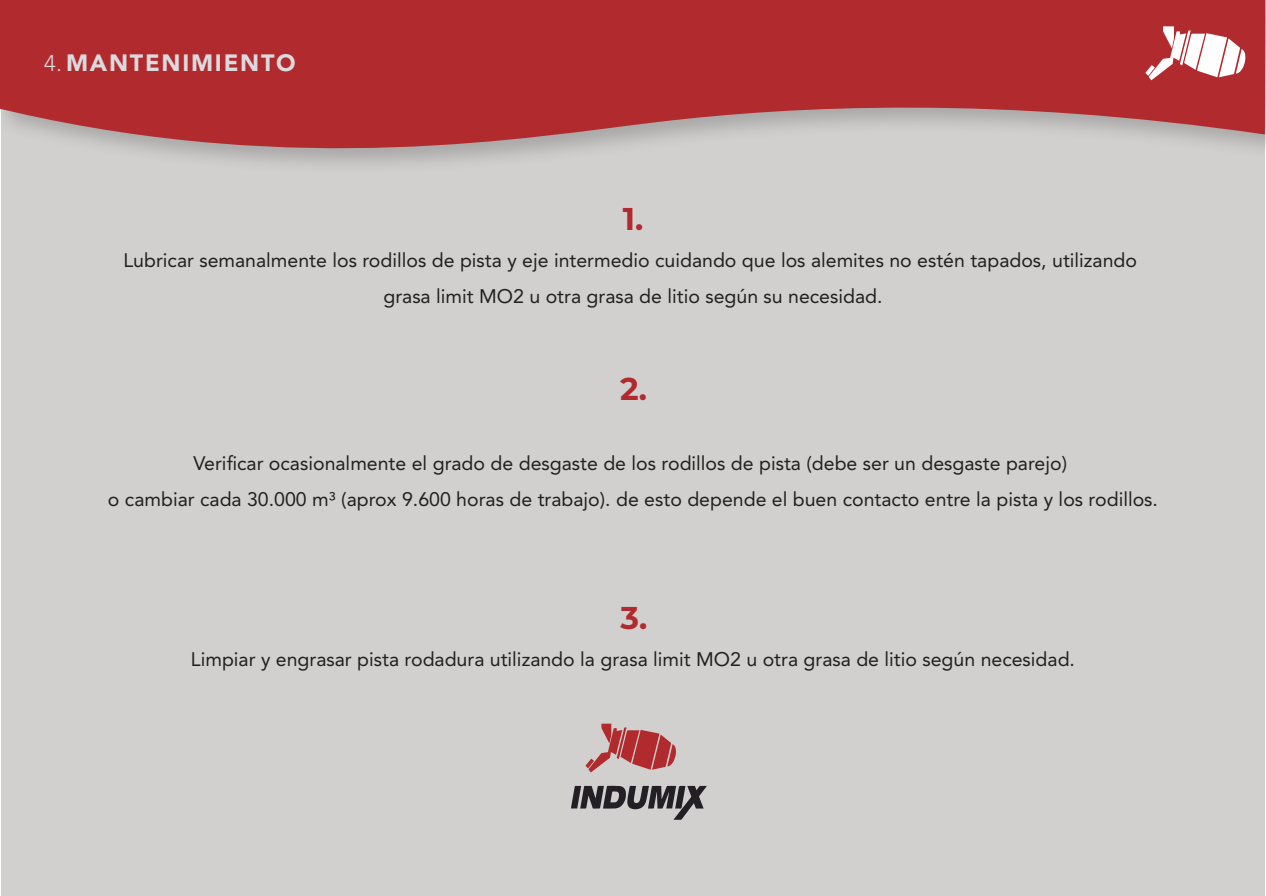
<style>
.page{position:relative;width:1266px;height:896px;background:#fff}
.page>*{position:absolute;margin:0;border:0;box-sizing:border-box;transform-origin:0 0}
.t1{font:700 31.5px "Montserrat";color:#b12a2d}
.t2{font:900 23.4px "Avenir LT Std";letter-spacing:.075em;color:#dbdadf}
.t3{font:19.5px/36px "Avenir LT Std";color:#231f20;text-align:center}
.s1{font-family:"Avenir LT Pro";font-weight:300;font-size:22.65px}
</style>
<div class="page">
<div style="left:1px;top:2px;width:1263px;height:893px;background:#d1d0cf"></div>
<svg style="left:0;top:0;width:1265px;height:177px;fill:#b12a2d"></svg>
<svg style="left:1148px;top:26px;width:97px;height:54px;background:#d79394"></svg>
<svg style="left:1145px;top:65px;width:9px;height:11px"></svg>
<svg style="left:588px;top:723px;width:88px;height:49px"></svg>
<svg style="left:585px;top:758px;width:9px;height:10px"></svg>
<svg style="left:571px;top:785px;width:136px;height:34px"></svg>
<p class="t2" style="left:44px;top:49px;width:253px"><span class="s1">4.</span>MANTENIMIENTO</p>
<h1 class="t1" style="left:622px;top:196px;width:22px">1.</h1>
<p class="t3" style="left:123px;top:242px;width:1014px">Lubricar semanalmente los rodillos de pista y eje intermedio cuidando que los alemites no estén tapados, utilizando grasa limit MO2 u otra grasa de litio según su necesidad.</p>
<h1 class="t1" style="left:620px;top:366px;width:28px">2.</h1>
<p class="t3" style="left:108px;top:445px;width:1051px">Verificar ocasionalmente el grado de desgaste de los rodillos de pista (debe ser un desgaste parejo)<br>o cambiar cada 30.000 m³ (aprox 9.600 horas de trabajo). de esto depende el buen contacto entre la pista y los rodillos.</p>
<h1 class="t1" style="left:620px;top:594px;width:28px">3.</h1>
<p class="t3" style="left:191px;top:641px;width:885px">Limpiar y engrasar pista rodadura utilizando la grasa limit MO2 u otra grasa de litio según necesidad.</p>
</div>
